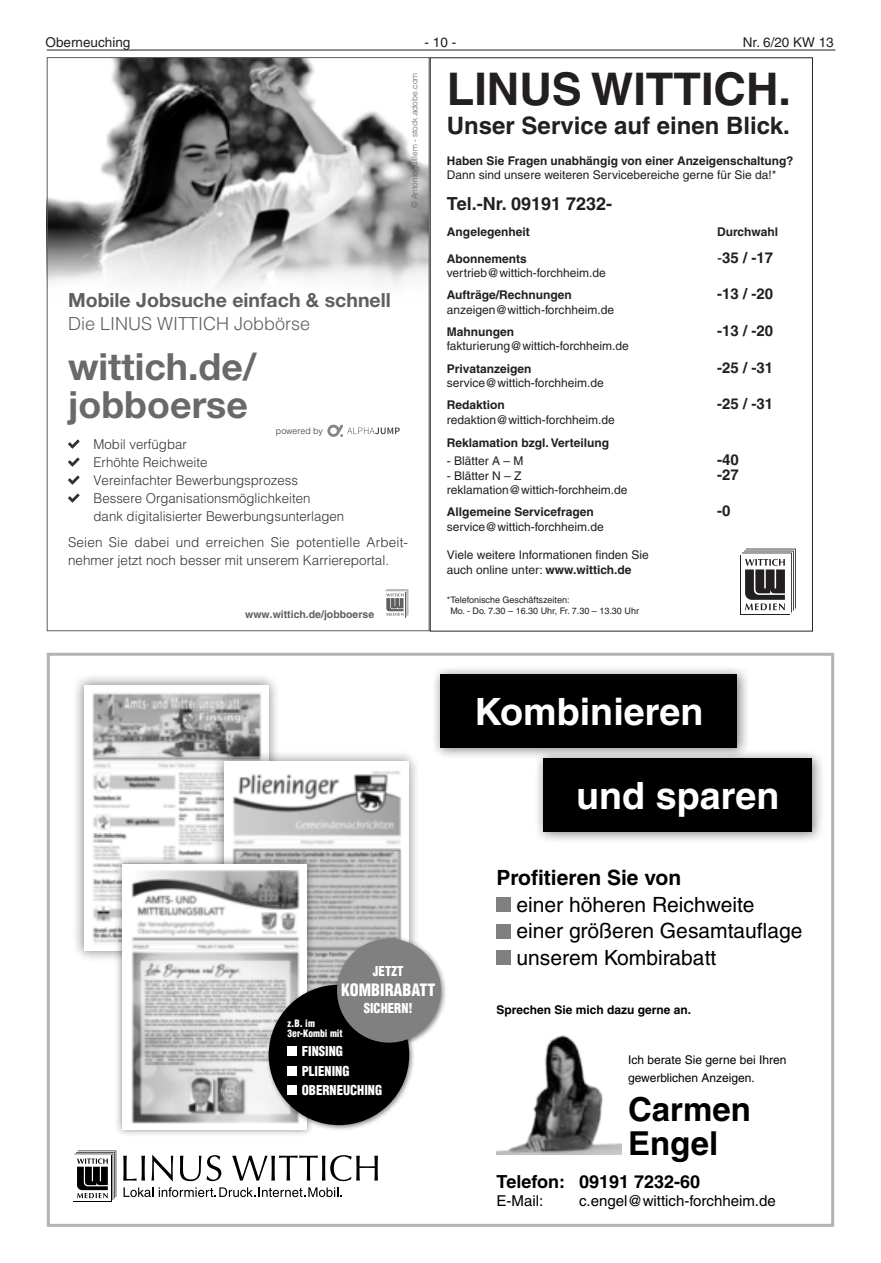
<style>
.page{position:relative;width:881px;height:1263px;background:#fff}
.page>*{position:absolute;margin:0;border:0;box-sizing:border-box;transform-origin:0 0}
.t1{font:700 45px "Helvetica LT";color:#231f20}
.t2{font:700 37.65px "Helvetica LT";color:#fff}
.t3{font:700 37.5px/37.5px "Helvetica Neue LT";color:#696969}
.t4{font:700 33px/33.6px "Helvetica LT";color:#000}
.t5{font:700 24px "Helvetica LT";color:#231f20}
.t6{font:21px/26.4px "Helvetica LT";color:#000}
.t7{font:700 21px "Helvetica LT";color:#000}
.t8{font:700 19.5px "Helvetica Neue LT";color:#5f5f5f}
.t9{font:300 18px "Helvetica LT";color:#5f5f5f}
.t10{font:700 18px "Helvetica LT";color:#000}
.t11{font:700 18px "Helvetica LT";color:#231f20}
.t12{font:900 condensed 16.65px "Helvetica LT";color:#fff;scale:.96 1}
.t13{font:700 15px "Helvetica LT";color:#231f20}
.t14{font:15px "Helvetica LT";color:#000}
.t15{font:300 13.5px/18px "Helvetica LT";color:#333}
.t16{font:13.5px "Helvetica LT";color:#231f20}
.t17{font:900 condensed 13.35px/19.4px "Helvetica LT";color:#fff;scale:.96 1}
.t18{font:12px/14.4px "Helvetica LT";color:#231f20}
.t19{font:700 12px "Helvetica LT";color:#231f20}
.t20{font:12px/17.4px "Helvetica LT";color:#000}
.t21{font:700 12px "Helvetica LT";color:#000}
.t22{font:700 10.5px "Helvetica LT";color:#5f5f5f}
.t23{font:900 condensed 10.05px/10.1px "Helvetica LT";color:#fff;scale:.96 1}
.t24{font:9px/11.4px "Helvetica LT";color:#231f20}
.t25{font:300 9px "Helvetica LT";color:#333}
.t26{font:300 8.25px "Helvetica LT";color:#5f5f5f}
.s1{font-weight:400}
.s2{font-weight:700}
</style>
<div class="page">
<hr style="left:47px;top:50px;width:788px;height:1px;background:#231f20">
<div style="left:72px;top:673px;width:208px;height:289px;background:#000;opacity:.5"></div>
<div style="left:84px;top:685px;width:184px;height:265px;background:#fff"></div>
<img style="left:92px;top:693px;width:169px;height:250px">
<div style="left:211px;top:749px;width:209px;height:290px;background:#000;opacity:.5"></div>
<div style="left:223px;top:761px;width:185px;height:266px;background:#fff"></div>
<img style="left:232px;top:771px;width:169px;height:210px">
<div style="left:114px;top:856px;width:201px;height:282px;background:#000;opacity:.5"></div>
<div style="left:122px;top:864px;width:185px;height:265px;background:#fff"></div>
<img style="left:131px;top:870px;width:168px;height:253px">
<div style="left:431px;top:665px;width:318px;height:95px;background:#000;opacity:.5"></div>
<div style="left:440px;top:674px;width:297px;height:73px;background:#000"></div>
<div style="left:534px;top:749px;width:290px;height:95px;background:#000;opacity:.5"></div>
<div style="left:543px;top:758px;width:268px;height:74px;background:#000"></div>
<div style="left:496px;top:898px;width:14px;height:14px;background:#808080"></div>
<div style="left:496px;top:924px;width:14px;height:14px;background:#808080"></div>
<div style="left:496px;top:950px;width:14px;height:15px;background:#808080"></div>
<div style="left:265px;top:981px;width:150px;height:150px;background:#000;opacity:.5"></div>
<div style="left:268px;top:985px;width:141px;height:140px;background:#000;border-radius:50%"></div>
<div style="left:287px;top:1046px;width:10px;height:10px;background:#fff"></div>
<div style="left:287px;top:1066px;width:10px;height:10px;background:#fff"></div>
<div style="left:287px;top:1084px;width:10px;height:10px;background:#fff"></div>
<svg style="left:123px;top:1155px;width:22px;height:26px"></svg>
<svg style="left:151px;top:1155px;width:22px;height:26px"></svg>
<svg style="left:180px;top:1155px;width:41px;height:26px"></svg>
<svg style="left:232px;top:1155px;width:146px;height:26px"></svg>
<svg style="left:75px;top:1150px;width:41px;height:50px"></svg>
<svg style="left:123px;top:1187px;width:30px;height:10px"></svg>
<svg style="left:159px;top:1187px;width:182px;height:10px"></svg>
<img style="left:496px;top:1035px;width:125px;height:120px">
<div style="left:333px;top:935px;width:114px;height:114px;background:#000;opacity:.5"></div>
<div style="left:337px;top:939px;width:104px;height:104px;background:#808080;border-radius:50%"></div>
<div style="left:47px;top:653px;width:786px;height:574px;border:3px solid #b3b3b3"></div>
<img style="left:49px;top:59px;width:378px;height:231px">
<svg style="left:68px;top:440px;width:11px;height:9px"></svg>
<svg style="left:68px;top:458px;width:11px;height:9px"></svg>
<svg style="left:68px;top:476px;width:11px;height:9px"></svg>
<svg style="left:68px;top:494px;width:11px;height:9px"></svg>
<svg style="left:327px;top:425px;width:72px;height:12px"></svg>
<svg style="left:385px;top:589px;width:23px;height:28px"></svg>
<svg style="left:742px;top:549px;width:53px;height:63px"></svg>
<p class="t16" style="left:45px;top:34px;width:86px">Oberneuching</p>
<p class="t16" style="left:424px;top:34px;width:33px">- 10 -</p>
<p class="t16" style="left:742px;top:34px;width:92px">Nr. 6/20 KW 13</p>
<p class="t26" style="left:409px;top:208px;width:136px;rotate:-90deg">© Antonioguillem - stock.adobe.com</p>
<h3 class="t8" style="left:68px;top:288px;width:324px">Mobile Jobsuche einfach &amp; schnell</h3>
<h3 class="t9" style="left:68px;top:312px;width:243px">Die Linus Wittich Jobbörse</h3>
<h3 class="t3" style="left:68px;top:347px;width:190px">wittich.de/ jobboerse</h3>
<p class="t15" style="left:93px;top:435px;width:252px">Mobil verfügbar<br>Erhöhte Reichweite<br>Vereinfachter Bewerbungsprozess<br>Bessere Organisationsmöglichkeiten<br>dank digitalisierter Bewerbungsunterlagen</p>
<p class="t15" style="left:68px;top:533px;width:341px">seien sie dabei und erreichen sie potentielle Arbeit&shy;nehmer jetzt noch besser mit unserem Karriereportal.</p>
<p class="t25" style="left:276px;top:425px;width:49px">powered by</p>
<p class="t22" style="left:245px;top:607px;width:130px">www.wittich.de/jobboerse</p>
<h1 class="t1" style="left:446px;top:62px;width:345px">LINUS WITTICH.</h1>
<h3 class="t5" style="left:446px;top:111px;width:344px">Unser Service auf einen Blick.</h3>
<p class="t19" style="left:446px;top:153px;width:348px">Haben Sie Fragen unabhängig von einer Anzeigenschaltung?</p>
<p class="t18" style="left:446px;top:168px;width:331px">Dann sind unsere weiteren Servicebereiche gerne für Sie da!*</p>
<h3 class="t11" style="left:446px;top:193px;width:167px">Tel.-Nr. 09191 7232-</h3>
<p class="t19" style="left:446px;top:225px;width:84px">Angelegenheit</p>
<p class="t19" style="left:716px;top:225px;width:62px">Durchwahl</p>
<p class="t19" style="left:446px;top:251px;width:82px">Abonnements</p>
<p class="t13" style="left:716px;top:248px;width:57px"><span class="s1">-</span>35 / -17</p>
<p class="t18" style="left:446px;top:266px;width:160px">vertrieb@wittich-forchheim.de</p>
<p class="t19" style="left:446px;top:288px;width:126px">Aufträge/Rechnungen</p>
<p class="t13" style="left:716px;top:285px;width:57px">-13 / -20</p>
<p class="t18" style="left:446px;top:302px;width:169px">anzeigen@wittich-forchheim.de</p>
<p class="t19" style="left:446px;top:324px;width:69px">Mahnungen</p>
<p class="t13" style="left:716px;top:321px;width:57px">-13 / -20</p>
<p class="t18" style="left:446px;top:339px;width:183px">fakturierung@wittich-forchheim.de</p>
<p class="t19" style="left:446px;top:361px;width:86px">Privatanzeigen</p>
<p class="t13" style="left:716px;top:358px;width:57px">-25 / -31</p>
<p class="t18" style="left:446px;top:376px;width:158px">service@wittich-forchheim.de</p>
<p class="t19" style="left:446px;top:398px;width:60px">Redaktion</p>
<p class="t13" style="left:716px;top:395px;width:57px">-25 / -31</p>
<p class="t18" style="left:446px;top:412px;width:169px">redaktion@wittich-forchheim.de</p>
<p class="t19" style="left:446px;top:435px;width:164px">Reklamation bzgl. Verteilung</p>
<p class="t18" style="left:446px;top:453px;width:78px">- Blätter A – M</p>
<p class="t13" style="left:716px;top:450px;width:23px">-40</p>
<p class="t18" style="left:446px;top:468px;width:76px">- Blätter N – Z</p>
<p class="t13" style="left:716px;top:465px;width:23px">-27</p>
<p class="t18" style="left:446px;top:482px;width:182px">reklamation@wittich-forchheim.de</p>
<p class="t19" style="left:446px;top:505px;width:148px">Allgemeine Servicefragen</p>
<p class="t13" style="left:716px;top:502px;width:15px">-0</p>
<p class="t18" style="left:446px;top:519px;width:158px">service@wittich-forchheim.de</p>
<p class="t18" style="left:446px;top:548px;width:203px">Viele weitere Informationen finden Sie auch online unter: <span class="s2">www.wittich.de</span></p>
<p class="t24" style="left:450px;top:594px;width:190px;text-indent:-4px">*Telefonische Geschäftszeiten:<br>Mo. - Do. 7.30 – 16.30 Uhr, Fr. 7.30 – 13.30 Uhr</p>
<p class="t17" style="left:373px;top:961px;width:33px">JETZT</p>
<h3 class="t12" style="left:341px;top:979px;width:100px">KOMBIRABATT</h3>
<p class="t17" style="left:363px;top:998px;width:53px">SICHERN!</p>
<h2 class="t2" style="left:474px;top:689px;width:230px">Kombinieren</h2>
<h2 class="t2" style="left:576px;top:773px;width:204px">und sparen</h2>
<h3 class="t7" style="left:496px;top:865px;width:186px">Profitieren Sie von</h3>
<h3 class="t6" style="left:516px;top:891px;width:287px">einer höheren Reichweite einer größeren Gesamtauflage unserem Kombirabatt</h3>
<p class="t21" style="left:496px;top:1002px;width:196px">Sprechen Sie mich dazu gerne an.</p>
<p class="t23" style="left:287px;top:1018px;width:59px">z.B. im<br>3er-Kombi mit</p>
<p class="t17" style="left:302px;top:1041px;width:85px">FINSING<br>PLIENING<br>OBERNEUCHING</p>
<p class="t20" style="left:627px;top:1051px;width:160px">Ich berate Sie gerne bei Ihren gewerblichen Anzeigen.</p>
<h3 class="t4" style="left:627px;top:1092px;width:124px">Carmen<br>Engel</h3>
<h3 class="t10" style="left:496px;top:1170px;width:205px">Telefon: 09191 7232-60</h3>
<p class="t14" style="left:496px;top:1191px;width:48px">E-Mail:</p>
<p class="t14" style="left:579px;top:1191px;width:198px">c.engel@wittich-forchheim.de</p>
</div>
